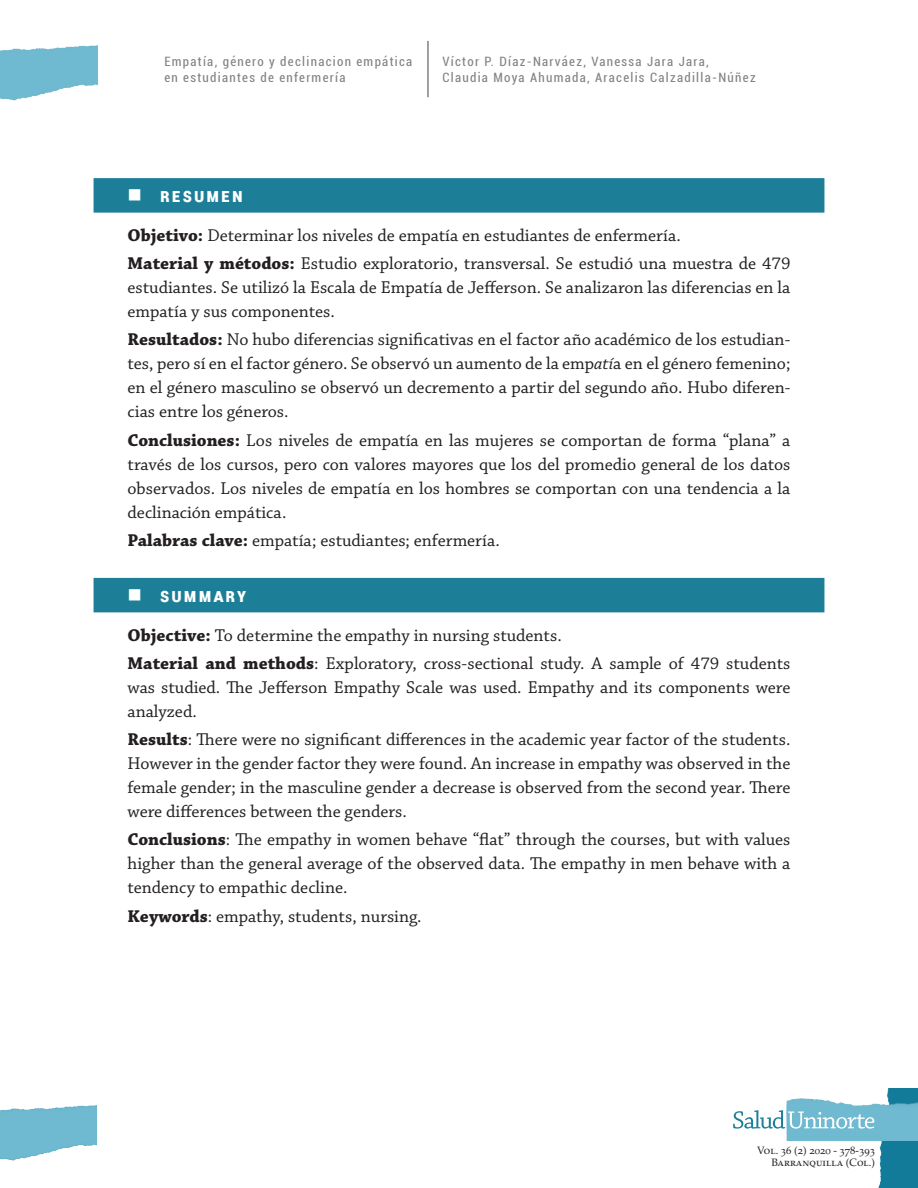
<style>
.page{position:relative;width:918px;height:1188px;background:#fff}
.page>*{position:absolute;margin:0;border:0;box-sizing:border-box;transform-origin:0 0}
.t1{font:700 19.5px "Roboto Condensed";letter-spacing:.1em;color:#fff}
.t2{font:18px/24px "Chaparral Pro";color:#231f20}
.t3{font:condensed 12.9px/15.8px "Roboto";letter-spacing:.1em;color:#808285}
.t4{font:10.65px/12.8px "Palatino LT Std";color:#231f20;text-align:right}
.s1{font-weight:700}
.s2{font-style:italic}
</style>
<div class="page">
<img style="left:0;top:1105px;width:97px;height:56px">
<img style="left:0;top:45px;width:98px;height:56px">
<img style="left:878px;top:1088px;width:40px;height:100px">
<img style="left:787px;top:1097px;width:131px;height:44px">
<svg style="left:733px;top:1110px;width:141px;height:19px"></svg>
<hr style="left:427px;top:41px;width:2px;height:56px;background:#808285">
<img style="left:0;top:1105px;width:1px;height:29px">
<div style="left:94px;top:178px;width:730px;height:35px;background:#1d7e98"></div>
<div style="left:94px;top:578px;width:730px;height:34px;background:#1d7e98"></div>
<p class="t3" style="left:164px;top:53px;width:249px">Empatía, género y declinacion empática en estudiantes de enfermería</p>
<p class="t3" style="left:442px;top:53px;width:315px">Víctor P. Díaz-Narváez, Vanessa Jara Jara,<br>Claudia Moya Ahumada, Aracelis Calzadilla-Núñez</p>
<p class="t1" style="left:160px;top:181px;width:84px">RESUMEN</p>
<p class="t2" style="left:128px;top:222px;width:664px;line-height:28.2px"><span class="s1">Objetivo:</span> Determinar los niveles de empatía en estudiantes de enfermería.<br><span class="s1">Material y métodos:</span> Estudio exploratorio, transversal. Se estudió una muestra de 479</p>
<p class="t2" style="left:128px;top:276px;width:664px">estudiantes. Se utilizó la Escala de Empatía de Jefferson. Se analizaron las diferencias en la empatía y sus componentes.</p>
<p class="t2" style="left:128px;top:328px;width:664px;text-align:justify"><span class="s1">Resultados:</span> No hubo diferencias significativas en el factor año académico de los estudian&shy;tes, pero sí en el factor género. Se observó un aumento de la emp<span class="s2">atí</span>a en el género femenino; en el género masculino se observó un decremento a partir del segundo año. Hubo diferen&shy;cias entre los géneros.</p>
<p class="t2" style="left:128px;top:429px;width:664px;text-align:justify"><span class="s1">Conclusiones:</span> Los niveles de empatía en las mujeres se comportan de forma “plana” a través de los cursos, pero con valores mayores que los del promedio general de los datos observados. Los niveles de empatía en los hombres se comportan con una tendencia a la declinación empática.</p>
<p class="t2" style="left:128px;top:529px;width:374px"><span class="s1">Palabras clave:</span> empatía; estudiantes; enfermería.</p>
<p class="t1" style="left:160px;top:581px;width:25px">SUMM</p>
<p class="t1" style="left:213px;top:581px;width:34px">ARY</p>
<p class="t2" style="left:128px;top:622px;width:664px;line-height:28.2px"><span class="s1">Objective:</span> To determine the empathy in nursing students.<br><span class="s1">Material and methods</span>: Exploratory, cross-sectional study. A sample of 479 students</p>
<p class="t2" style="left:128px;top:676px;width:664px">was studied. The Jefferson Empathy Scale was used. Empathy and its components were analyzed.</p>
<p class="t2" style="left:128px;top:728px;width:664px;text-align:justify"><span class="s1">Results</span>: There were no significant differences in the academic year factor of the students.<br>However in the gender factor they were found. An increase in empathy was observed in the female gender; in the masculine gender a decrease is observed from the second year. There were differences between the genders.</p>
<p class="t2" style="left:128px;top:828px;width:664px;text-align:justify"><span class="s1">Conclusions</span>: The empathy in women behave “flat” through the courses, but with values higher than the general average of the observed data. The empathy in men behave with a tendency to empathic decline.</p>
<p class="t2" style="left:128px;top:905px;width:296px"><span class="s1">Keywords</span>: empathy, students, nursing.</p>
<p class="t4" style="left:757px;top:1144px;width:119px">Vol. 36 (2) 2020 - 378-393<br>Barranquilla (Col.)</p>
</div>
